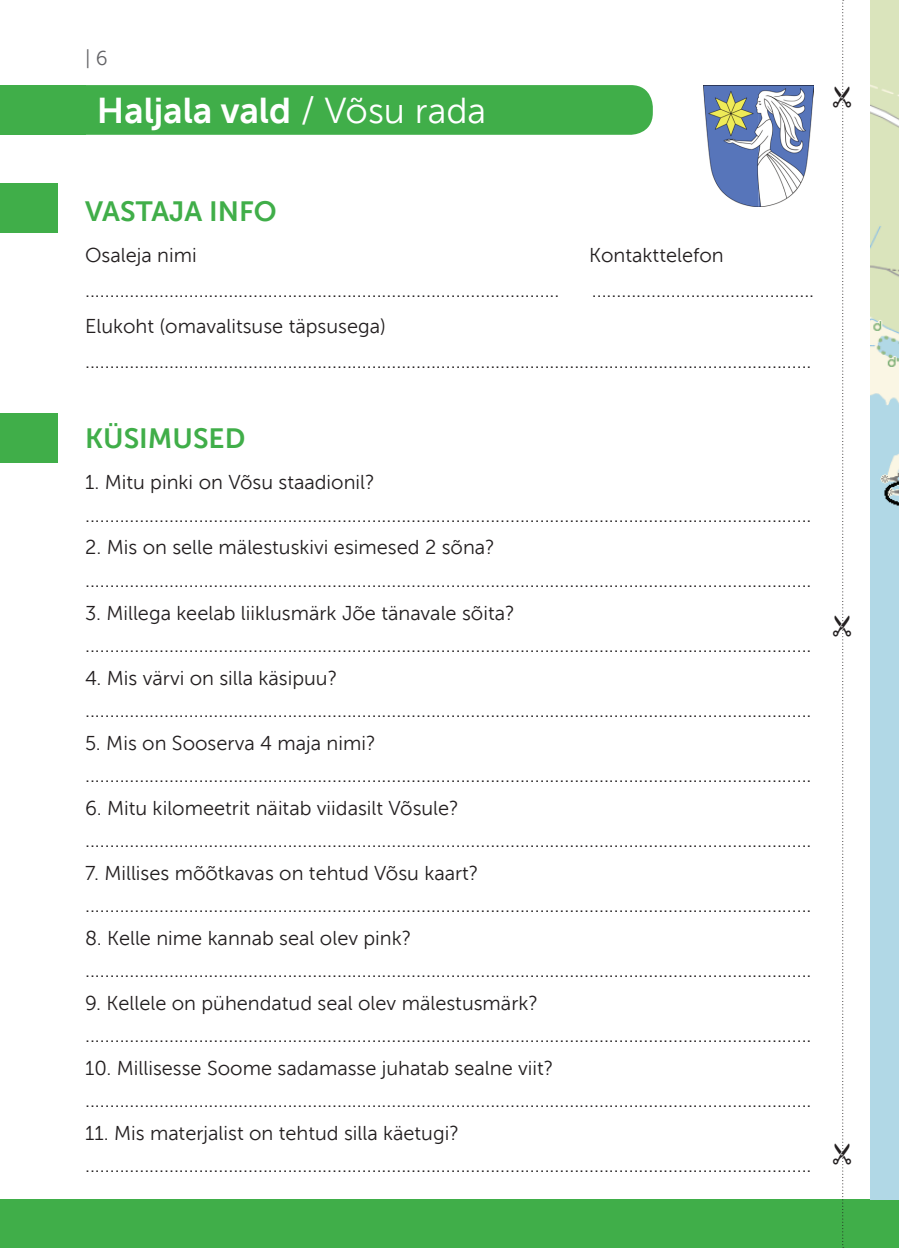
<style>
.page{position:relative;width:899px;height:1248px;background:#fff}
.page>*{position:absolute;margin:0;border:0;box-sizing:border-box;transform-origin:0 0}
.t1{font:36px "Museo Sans 700";color:#fff}
.t2{font:28px "Museo Sans 700";color:#40ae49}
.t3{font:20px/32.4px "Museo Sans 300";color:#231f20}
.t4{font:20px "Museo Sans 300";color:#636366}
.s1{font-family:"Museo Sans 300"}
</style>
<div class="page">
<div style="left:0;top:1199px;width:899px;height:48px;background:#40ae49"></div>
<img style="left:870px;top:0;width:29px;height:1199px">
<div style="left:86px;top:85px;width:567px;height:50px;background:#40ae49"></div>
<div style="left:0;top:85px;width:86px;height:50px;background:#40ae49"></div>
<img style="left:703px;top:85px;width:111px;height:121px">
<div style="left:0;top:183px;width:57px;height:50px;background:#40ae49"></div>
<div style="left:0;top:413px;width:57px;height:50px;background:#40ae49"></div>
<svg style="left:833px;top:0;width:18px;height:1248px"></svg>
<p class="t4" style="left:85px;top:47px;width:24px">| 6</p>
<h1 class="t1" style="left:97px;top:91px;width:391px">Haljala vald <span class="s1">/ Võsu rada</span></h1>
<h2 class="t2" style="left:85px;top:196px;width:193px">VASTAJA INFO</h2>
<p class="t3" style="left:85px;top:239px;width:113px">Osaleja nimi</p>
<p class="t3" style="left:589px;top:239px;width:136px">Kontakttelefon</p>
<p class="t3" style="left:85px;top:274px;width:476px">................................................................................................</p>
<p class="t3" style="left:592px;top:274px;width:224px">.............................................</p>
<p class="t3" style="left:85px;top:308px;width:728px;line-height:35.4px">Elukoht (omavalitsuse täpsusega) ...................................................................................................................................................</p>
<h2 class="t2" style="left:85px;top:423px;width:162px">KÜSIMUSED</h2>
<p class="t3" style="left:85px;top:466px;width:728px">1. Mitu pinki on Võsu staadionil? ...................................................................................................................................................</p>
<p class="t3" style="left:85px;top:531px;width:728px">2. Mis on selle mälestuskivi esimesed 2 sõna? ...................................................................................................................................................</p>
<p class="t3" style="left:85px;top:596px;width:728px">3. Millega keelab liiklusmärk Jõe tänavale sõita? ...................................................................................................................................................</p>
<p class="t3" style="left:85px;top:661px;width:728px">4. Mis värvi on silla käsipuu? ...................................................................................................................................................</p>
<p class="t3" style="left:85px;top:726px;width:728px">5. Mis on Sooserva 4 maja nimi? ...................................................................................................................................................</p>
<p class="t3" style="left:85px;top:791px;width:728px">6. Mitu kilomeetrit näitab viidasilt Võsule? ...................................................................................................................................................</p>
<p class="t3" style="left:85px;top:856px;width:728px">7. Millises mõõtkavas on tehtud Võsu kaart? ...................................................................................................................................................</p>
<p class="t3" style="left:85px;top:921px;width:728px">8. Kelle nime kannab seal olev pink? ...................................................................................................................................................</p>
<p class="t3" style="left:85px;top:986px;width:728px">9. Kellele on pühendatud seal olev mälestusmärk? ...................................................................................................................................................</p>
<p class="t3" style="left:85px;top:1051px;width:728px">10. Millisesse Soome sadamasse juhatab sealne viit? ...................................................................................................................................................</p>
<p class="t3" style="left:85px;top:1116px;width:728px">11. Mis materjalist on tehtud silla käetugi? ...................................................................................................................................................</p>
</div>
